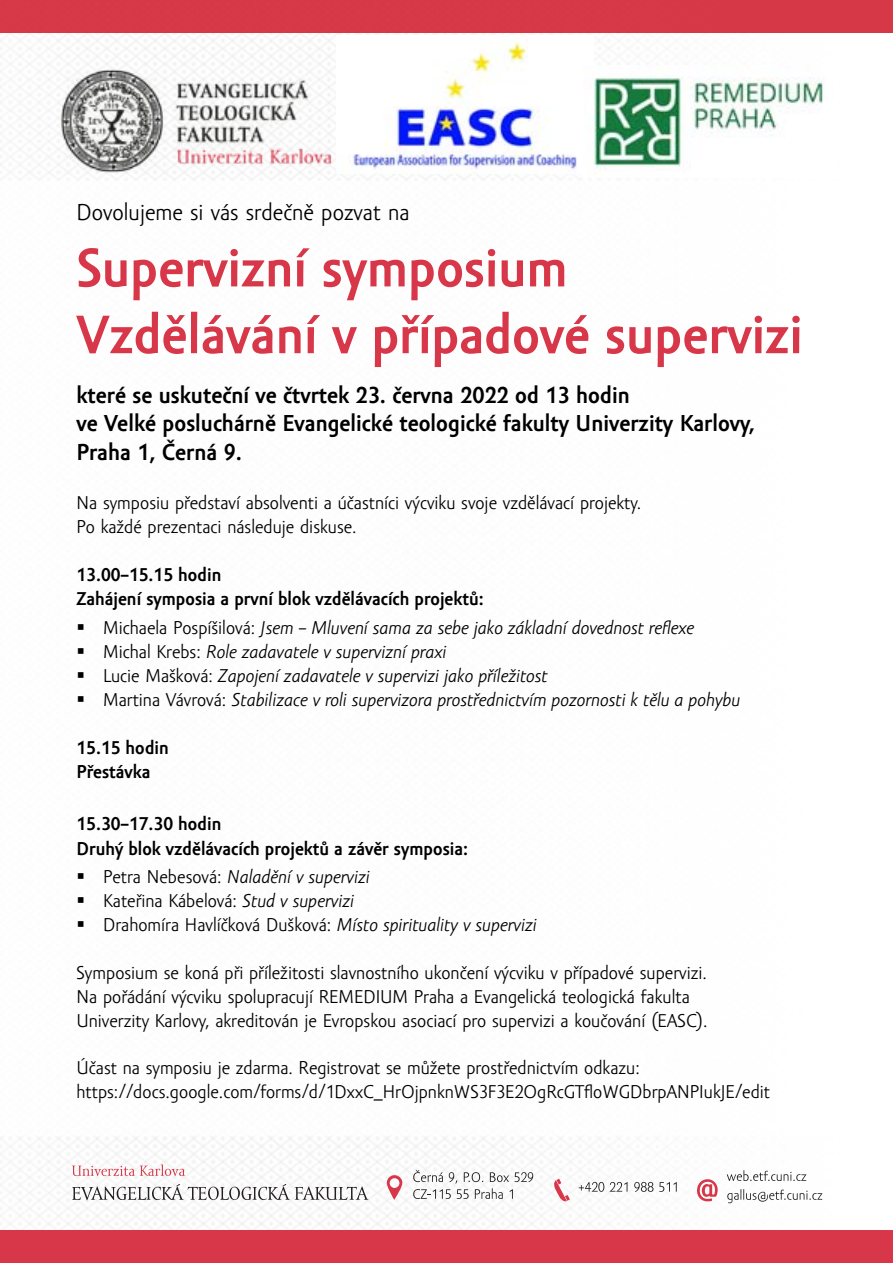
<style>
.page{position:relative;width:893px;height:1263px;background:#fff}
.page>*{position:absolute;margin:0;border:0;box-sizing:border-box;transform-origin:0 0}
.t1{font:700 55.65px/66.8px "Amor Sans Pro";color:#d73748}
.t2{font:700 23.7px/28.5px "Amor Sans Pro";color:#000}
.t3{font:23.7px "Amor Sans Pro";color:#000}
.t4{font:19.05px/24px "Amor Sans Pro";color:#000}
.t5{font:italic 19.05px/24px "Amor Sans Pro";color:#000}
.t6{font:700 19.05px/24px "Amor Sans Pro";color:#000}
.s1{font-style:normal}
</style>
<div class="page">
<img style="left:336px;top:35px;width:241px;height:138px">
<img style="left:583px;top:65px;width:241px;height:111px">
<div style="left:0;top:0;width:893px;height:33px;background:#d73848"></div>
<svg style="left:72px;top:1164px;width:113px;height:12px"></svg>
<svg style="left:72px;top:1184px;width:296px;height:16px"></svg>
<svg style="left:386px;top:1174px;width:16px;height:26px"></svg>
<svg style="left:554px;top:1179px;width:16px;height:22px"></svg>
<svg style="left:696px;top:1176px;width:22px;height:26px"></svg>
<svg style="left:413px;top:1170px;width:120px;height:29px"></svg>
<svg style="left:727px;top:1170px;width:79px;height:11px"></svg>
<svg style="left:727px;top:1189px;width:95px;height:14px"></svg>
<svg style="left:579px;top:1182px;width:49px;height:10px"></svg>
<svg style="left:634px;top:1182px;width:19px;height:10px"></svg>
<svg style="left:659px;top:1182px;width:18px;height:10px"></svg>
<div style="left:0;top:1230px;width:893px;height:33px;background:#d73748"></div>
<img style="left:58px;top:67px;width:278px;height:109px">
<p class="t3" style="left:77px;top:199px;width:334px">Dovolujeme si vás srdečně pozvat na</p>
<h1 class="t1" style="left:77px;top:236px;width:728px">Supervizní symposium<br>Vzdělávání v případové supervizi</h1>
<p class="t2" style="left:77px;top:381px;width:680px">které se uskuteční ve čtvrtek 23. června 2022 od 13 hodin<br>ve Velké posluchárně Evangelické teologické fakulty Univerzity Karlovy,<br>Praha 1, Černá 9.</p>
<p class="t4" style="left:77px;top:491px;width:566px">Na symposiu představí absolventi a účastníci výcviku svoje vzdělávací projekty.<br>Po každé prezentaci následuje diskuse.</p>
<p class="t6" style="left:77px;top:564px;width:409px">13.00–15.15 hodin<br>Zahájení symposia a první blok vzdělávacích projektů:</p>
<p class="t5" style="left:103px;top:616px;width:639px"><span class="s1">Michaela Pospíšilová:</span> Jsem – Mluvení sama za sebe jako základní dovednost reflexe <span class="s1">Michal Krebs:</span> Role zadavatele v supervizní praxi<br><span class="s1">Lucie Mašková:</span> Zapojení zadavatele v supervizi jako příležitost<br><span class="s1">Martina Vávrová:</span> Stabilizace v roli supervizora prostřednictvím pozornosti k tělu a pohybu</p>
<p class="t6" style="left:77px;top:736px;width:94px">15.15 hodin<br>Přestávka</p>
<p class="t6" style="left:77px;top:813px;width:393px">15.30–17.30 hodin<br>Druhý blok vzdělávacích projektů a závěr symposia:</p>
<p class="t5" style="left:103px;top:865px;width:435px"><span class="s1">Petra Nebesová:</span> Naladění v supervizi<br><span class="s1">Kateřina Kábelová:</span> Stud v supervizi<br><span class="s1">Drahomíra Havlíčková Dušková:</span> Místo spirituality v supervizi</p>
<p class="t4" style="left:77px;top:961px;width:633px">Symposium se koná při příležitosti slavnostního ukončení výcviku v případové supervizi.<br>Na pořádání výcviku spolupracují REMEDIUM Praha a Evangelická teologická fakulta<br>Univerzity Karlovy, akreditován je Evropskou asociací pro supervizi a koučování (EASC).</p>
<p class="t4" style="left:77px;top:1056px;width:695px">Účast na symposiu je zdarma. Registrovat se můžete prostřednictvím odkazu: https://docs.google.com/forms/d/1DxxC_HrOjpnknWS3F3E2OgRcGTfloWGDbrpANPIukJE/edit</p>
</div>
